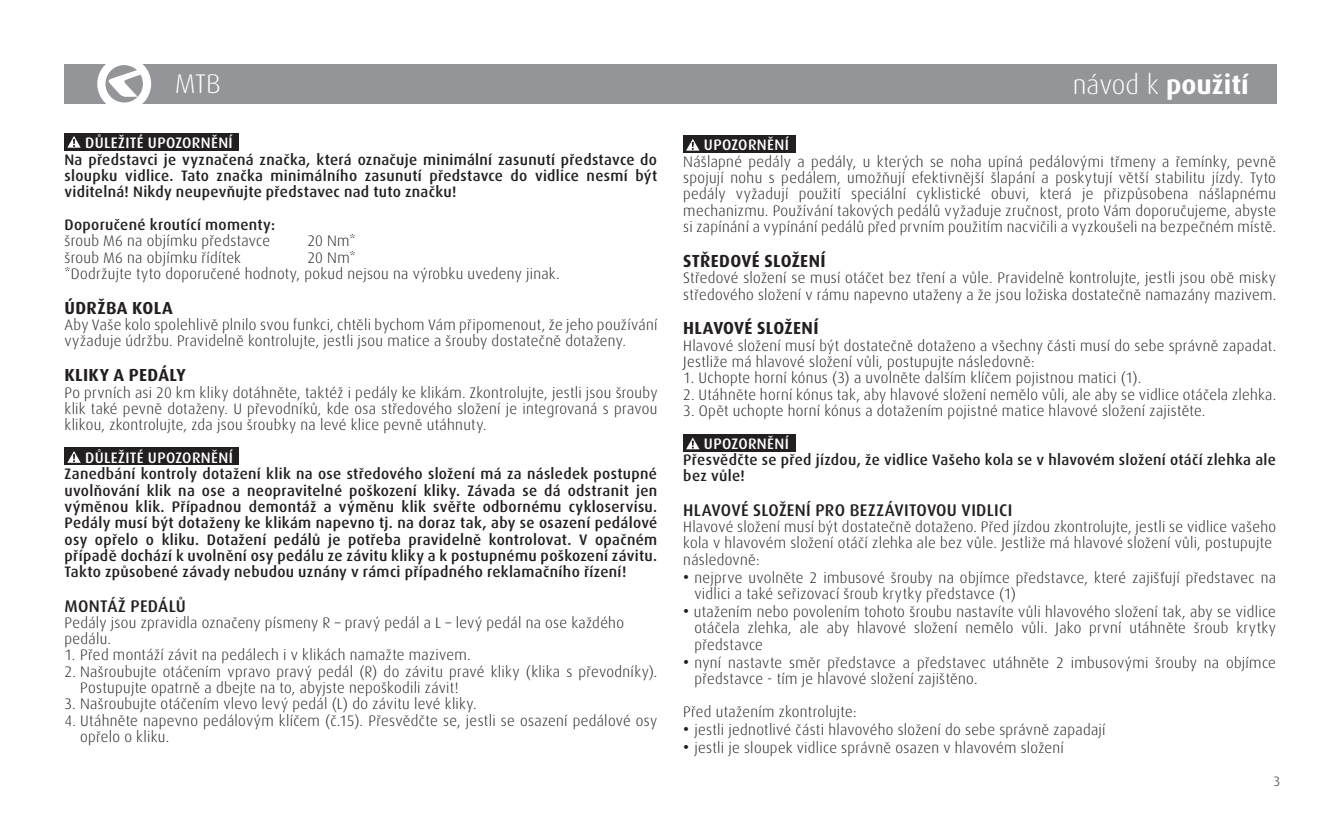
<style>
.page{position:relative;width:1341px;height:831px;background:#fff}
.page>*{position:absolute;margin:0;border:0;box-sizing:border-box;transform-origin:0 0}
.t1{font:700 27px "Dax CE";color:#fff}
.t2{font:300 27px "Dax CE";color:#fff}
.t3{font:700 17.55px "Dax CE";letter-spacing:.02em;color:#231f20}
.t4{font:500 16.88px "Dax CE";letter-spacing:.015em;color:#231f20}
.t5{font:300 15.3px/16.2px "Dax CE";letter-spacing:.02em;color:#231f20}
.t6{font:500 15.3px/16.4px "Dax CE";letter-spacing:.02em;color:#231f20;text-align:justify}
.t7{font:500 15.3px "Dax CE";letter-spacing:.02em;color:#fff}
.t8{font:300 13.5px "Dax CE";color:#231f20}
.s1{font-weight:300}
.s2{font-weight:500;font-size:16.88px}
</style>
<div class="page">
<div style="left:64px;top:133px;width:175px;height:18px;background:#231f20"></div>
<svg style="left:67px;top:136px;width:14px;height:12px"></svg>
<div style="left:64px;top:447px;width:175px;height:18px;background:#231f20"></div>
<svg style="left:67px;top:451px;width:14px;height:12px"></svg>
<div style="left:683px;top:135px;width:112px;height:18px;background:#231f20"></div>
<svg style="left:686px;top:139px;width:13px;height:12px"></svg>
<div style="left:683px;top:434px;width:112px;height:17px;background:#231f20"></div>
<svg style="left:686px;top:437px;width:13px;height:12px"></svg>
<div style="left:64px;top:64px;width:1212px;height:40px;background:#939598"></div>
<svg style="left:97px;top:64px;width:54px;height:40px"></svg>
<h1 class="t2" style="left:175px;top:71px;width:47px">MTB</h1>
<h1 class="t1" style="left:1073px;top:76px;width:177px"><span class="s1">návod k</span> použití</h1>
<p class="t7" style="left:85px;top:135px;width:149px">DŮLEŽITÉ UPOZORNĚNÍ</p>
<p class="t6" style="left:64px;top:152px;width:594px">Na představci je vyznačená značka, která označuje minimální zasunutí představce do sloupku vidlice. Tato značka minimálního zasunutí představce do vidlice nesmí být viditelná! Nikdy neupevňujte představec nad tuto značku!</p>
<p class="t6" style="left:65px;top:217px;width:212px">Doporučené kroutící momenty:</p>
<p class="t5" style="left:65px;top:234px;width:207px">šroub M6 na objímku představce</p>
<p class="t5" style="left:307px;top:234px;width:50px">20 Nm*</p>
<p class="t5" style="left:65px;top:250px;width:178px">šroub M6 na objímku řídítek</p>
<p class="t5" style="left:65px;top:250px;width:497px;text-indent:243px">20 Nm*<br>*Dodržujte tyto doporučené hodnoty, pokud nejsou na výrobku uvedeny jinak.</p>
<p class="t3" style="left:64px;top:302px;width:110px">ÚDRŽBA KOLA</p>
<p class="t5" style="left:64px;top:317px;width:594px">Aby Vaše kolo spolehlivě plnilo svou funkci, chtěli bychom Vám připomenout, že jeho používání vyžaduje údržbu. Pravidelně kontrolujte, jestli jsou matice a šrouby dostatečně dotaženy.</p>
<p class="t3" style="left:64px;top:369px;width:123px">KLIKY A PEDÁLY</p>
<p class="t5" style="left:64px;top:385px;width:594px;text-align:justify">Po prvních asi 20 km kliky dotáhněte, taktéž i pedály ke klikám. Zkontrolujte, jestli jsou šrouby klik také pevně dotaženy. U převodníků, kde osa středového složení je integrovaná s pravou klikou, zkontrolujte, zda jsou šroubky na levé klice pevně utáhnuty.</p>
<p class="t7" style="left:85px;top:450px;width:149px">DŮLEŽITÉ UPOZORNĚNÍ</p>
<p class="t6" style="left:64px;top:466px;width:594px">Zanedbání kontroly dotažení klik na ose středového složení má za následek postupné uvolňování klik na ose a neopravitelné poškození kliky. Závada se dá odstranit jen výměnou klik. Případnou demontáž a výměnu klik svěřte odbornému cykloservisu.<br>Pedály musí být dotaženy ke klikám napevno tj. na doraz tak, aby se osazení pedálové osy opřelo o kliku. Dotažení pedálů je potřeba pravidelně kontrolovat. V opačném případě dochází k uvolnění osy pedálu ze závitu kliky a k postupnému poškození závitu.<br>Takto způsobené závady nebudou uznány v rámci případného reklamačního řízení!</p>
<p class="t4" style="left:64px;top:597px;width:123px">MONTÁŽ PEDÁLŮ</p>
<p class="t5" style="left:64px;top:615px;width:561px">Pedály jsou zpravidla označeny písmeny R – pravý pedál a L – levý pedál na ose každého pedálu.</p>
<p class="t5" style="left:64px;top:648px;width:408px">1. Před montáží závit na pedálech i v klikách namažte mazivem.</p>
<p class="t5" style="left:80px;top:664px;width:579px;text-indent:-16px">2. Našroubujte otáčením vpravo pravý pedál (R) do závitu pravé kliky (klika s převodníky).<br>Postupujte opatrně a dbejte na to, abyjste nepoškodili závit!</p>
<p class="t5" style="left:65px;top:696px;width:414px">3. Našroubujte otáčením vlevo levý pedál (L) do závitu levé kliky.</p>
<p class="t5" style="left:80px;top:713px;width:579px;text-indent:-16px">4. Utáhněte napevno pedálovým klíčem (č.15). Přesvědčte se, jestli se osazení pedálové osy opřelo o kliku.</p>
<p class="t7" style="left:704px;top:138px;width:86px">UPOZORNĚNÍ</p>
<p class="t5" style="left:683px;top:154px;width:594px;text-align:justify">Nášlapné pedály a pedály, u kterých se noha upíná pedálovými třmeny a řemínky, pevně spojují nohu s pedálem, umožňují efektivnější šlapání a poskytují větší stabilitu jízdy. Tyto pedály vyžadují použití speciální cyklistické obuvi, která je přizpůsobena nášlapnému mechanizmu. Používání takových pedálů vyžaduje zručnost, proto Vám doporučujeme, abyste si zapínání a vypínání pedálů před prvním použitím nacvičili a vyzkoušeli na bezpečném místě.</p>
<p class="t3" style="left:683px;top:255px;width:144px">STŘEDOVÉ SLOŽENÍ</p>
<p class="t5" style="left:683px;top:271px;width:594px">Středové složení se musí otáčet bez tření a vůle. Pravidelně kontrolujte, jestli jsou obě misky středového složení v rámu napevno utaženy a že jsou ložiska dostatečně namazány mazivem.</p>
<p class="t3" style="left:683px;top:322px;width:137px">HLAVOVÉ SLOŽENÍ</p>
<p class="t5" style="left:683px;top:338px;width:594px">Hlavové složení musí být dostatečně dotaženo a všechny části musí do sebe správně zapadat.<br>Jestliže má hlavové složení vůli, postupujte následovně:</p>
<p class="t5" style="left:683px;top:371px;width:459px">1. Uchopte horní kónus (3) a uvolněte dalším klíčem pojistnou matici (1).</p>
<p class="t5" style="left:683px;top:387px;width:594px">2. Utáhněte horní kónus tak, aby hlavové složení nemělo vůli, ale aby se vidlice otáčela zlehka.</p>
<p class="t5" style="left:683px;top:403px;width:524px">3. Opět uchopte horní kónus a dotažením pojistné matice hlavové složení zajistěte.</p>
<p class="t7" style="left:704px;top:436px;width:86px">UPOZORNĚNÍ</p>
<p class="t6" style="left:683px;top:452px;width:594px">Přesvědčte se před jízdou, že vidlice Vašeho kola se v hlavovém složení otáčí zlehka ale bez vůle!</p>
<p class="t4" style="left:683px;top:501px;width:331px">HLAVOVÉ SLOŽENÍ PRO BEZZÁVITOVOU VIDLICI</p>
<p class="t5" style="left:683px;top:519px;width:594px">Hlavové složení musí být dostatečně dotaženo. Před jízdou zkontrolujte, jestli se vidlice vašeho kola v hlavovém složení otáčí zlehka ale bez vůle. Jestliže má hlavové složení vůli, postupujte následovně:</p>
<p class="t5" style="left:694px;top:570px;width:583px;text-indent:-11px"><span class="s2">•</span> nejprve uvolněte 2 imbusové šrouby na objímce představce, které zajišťují představec na vidlici a také seřizovací šroub krytky představce (1)</p>
<p class="t5" style="left:694px;top:604px;width:583px;text-align:justify;text-indent:-11px"><span class="s2">•</span> utažením nebo povolením tohoto šroubu nastavíte vůli hlavového složení tak, aby se vidlice otáčela zlehka, ale aby hlavové složení nemělo vůli. Jako první utáhněte šroub krytky představce</p>
<p class="t5" style="left:694px;top:655px;width:583px;text-indent:-11px"><span class="s2">•</span> nyní nastavte směr představce a představec utáhněte 2 imbusovými šrouby na objímce představce - tím je hlavové složení zajištěno.</p>
<p class="t5" style="left:683px;top:704px;width:175px">Před utažením zkontrolujte:</p>
<p class="t5" style="left:683px;top:722px;width:424px"><span class="s2">•</span> jestli jednotlivé části hlavového složení do sebe správně zapadají</p>
<p class="t5" style="left:683px;top:740px;width:382px"><span class="s2">•</span> jestli je sloupek vidlice správně osazen v hlavovém složení</p>
<p class="t8" style="left:1273px;top:775px;width:8px">3</p>
</div>
